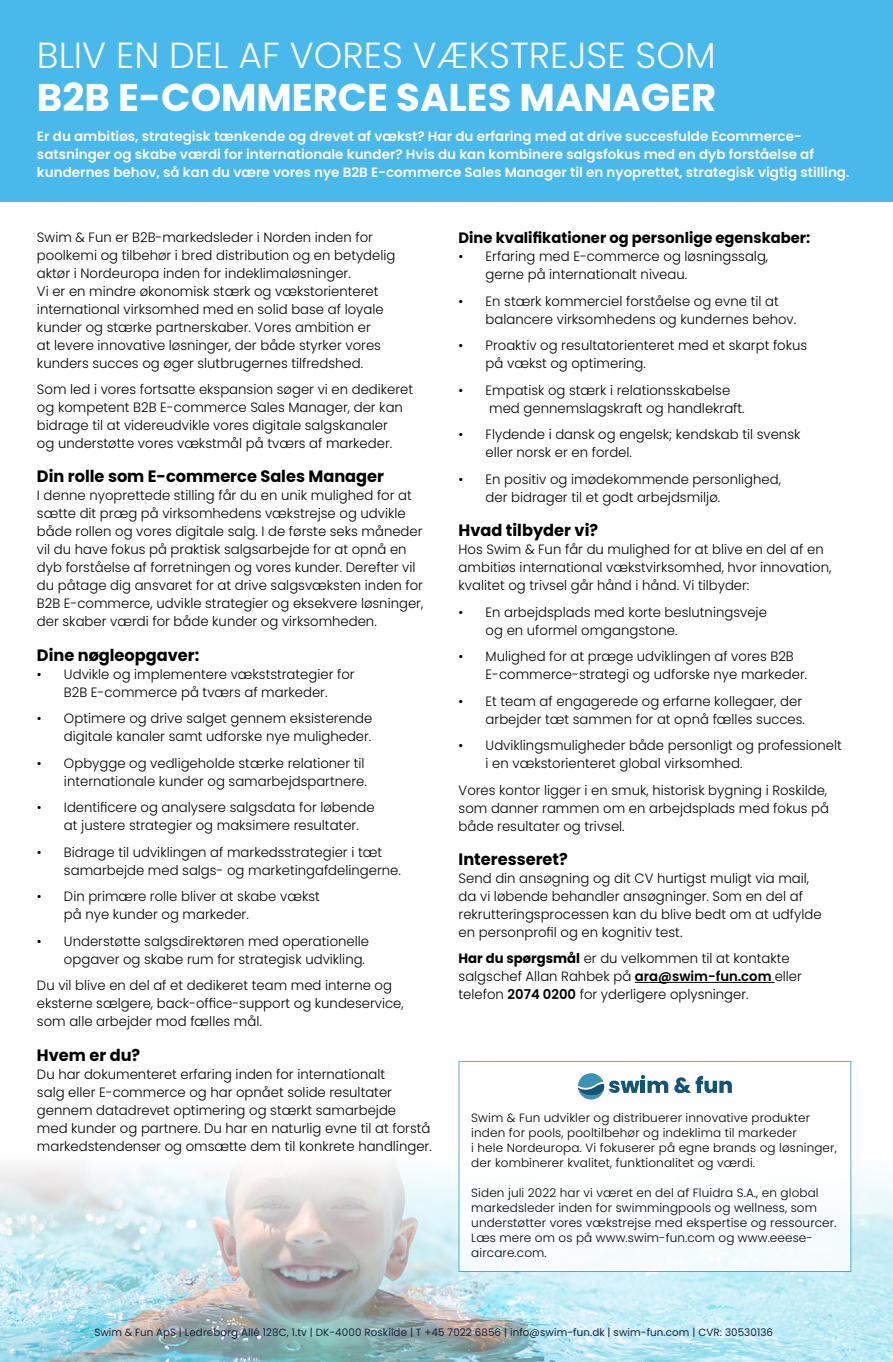
<style>
.page{position:relative;width:893px;height:1362px;background:#fff}
.page>*{position:absolute;margin:0;border:0;box-sizing:border-box;transform-origin:0 0}
.t1{font:700 38.55px "Poppins";color:#fff}
.t2{font:300 36.3px "Poppins";color:#fff}
.t3{font:700 16.5px "Poppins";color:#000}
.t4{font:700 15px "Poppins";color:#000}
.t5{font:300 13.5px/18px "Poppins";color:#000}
.t6{font:600 13.5px/18px "Poppins";color:#fff}
.t7{font:300 12px/15px "Poppins";letter-spacing:.01em;color:#000}
.t8{font:10.5px "Poppins";letter-spacing:.01em;color:#16253e}
.s1{font-weight:700}
.s2{font-weight:600}
</style>
<div class="page">
<img style="left:0;top:1081px;width:892px;height:281px">
<div style="left:0;top:0;width:893px;height:202px;background:#49b8ea"></div>
<hr style="left:635px;top:982px;width:140px;height:1px;background:#000">
<div style="left:459px;top:1061px;width:392px;height:211px;background:#fff;border:1px solid #3f93ba"></div>
<svg style="left:674px;top:1075px;width:58px;height:18px"></svg>
<svg style="left:578px;top:1073px;width:90px;height:26px"></svg>
<p class="t2" style="left:37px;top:34px;width:680px">BLIV EN DEL AF VORES VÆKSTREJSE SOM</p>
<p class="t1" style="left:37px;top:76px;width:681px">B2B E-COMMERCE SALES MANAGER</p>
<p class="t6" style="left:37px;top:127px;width:814px">Er du ambitiøs, strategisk tænkende og drevet af vækst? Har du erfaring med at drive succesfulde Ecommerce&shy;satsninger og skabe værdi for internationale kunder? Hvis du kan kombinere salgsfokus med en dyb forståelse af kundernes behov, så kan du være vores nye B2B E-commerce Sales Manager til en nyoprettet, strategisk vigtig stilling.</p>
<p class="t5" style="left:37px;top:228px;width:360px">Swim &amp; Fun er B2B-markedsleder i Norden inden for poolkemi og tilbehør i bred distribution og en betydelig aktør i Nordeuropa inden for indeklimaløsninger.<br>Vi er en mindre økonomisk stærk og vækstorienteret international virksomhed med en solid base af loyale kunder og stærke partnerskaber. Vores ambition er<br>at levere innovative løsninger, der både styrker vores kunders succes og øger slutbrugernes tilfredshed.</p>
<p class="t5" style="left:37px;top:381px;width:378px">Som led i vores fortsatte ekspansion søger vi en dedikeret og kompetent B2B E-commerce Sales Manager, der kan bidrage til at videreudvikle vores digitale salgskanaler<br>og understøtte vores vækstmål på tværs af markeder.</p>
<p class="t3" style="left:37px;top:467px;width:349px">Din rolle som E-commerce Sales Manager</p>
<p class="t5" style="left:37px;top:487px;width:388px">I denne nyoprettede stilling får du en unik mulighed for at sætte dit præg på virksomhedens vækstrejse og udvikle både rollen og vores digitale salg. I de første seks måneder vil du have fokus på praktisk salgsarbejde for at opnå en dyb forståelse af forretningen og vores kunder. Derefter vil du påtage dig ansvaret for at drive salgsvæksten inden for B2B E-commerce, udvikle strategier og eksekvere løsninger, der skaber værdi for både kunder og virksomheden.</p>
<p class="t3" style="left:37px;top:645px;width:164px">Dine nøgleopgaver:</p>
<p class="t5" style="left:37px;top:665px;width:319px;text-align:center">• Udvikle og implementere vækststrategier for<br>B2B E-commerce på tværs af markeder.</p>
<p class="t5" style="left:37px;top:710px;width:337px;text-align:right">• Optimere og drive salget gennem eksisterende digitale kanaler samt udforske nye muligheder.</p>
<p class="t5" style="left:37px;top:754px;width:331px;text-align:right">• Opbygge og vedligeholde stærke relationer til internationale kunder og samarbejdspartnere.</p>
<p class="t5" style="left:64px;top:799px;width:312px;text-indent:-27px">• Identificere og analysere salgsdata for løbende at justere strategier og maksimere resultater.</p>
<p class="t5" style="left:64px;top:843px;width:338px;text-indent:-27px">• Bidrage til udviklingen af markedsstrategier i tæt samarbejde med salgs- og marketingafdelingerne.</p>
<p class="t5" style="left:64px;top:888px;width:257px;text-indent:-27px">• Din primære rolle bliver at skabe vækst på nye kunder og markeder.</p>
<p class="t5" style="left:37px;top:932px;width:334px;text-align:right">• Understøtte salgsdirektøren med operationelle opgaver og skabe rum for strategisk udvikling.</p>
<p class="t5" style="left:37px;top:977px;width:368px">Du vil blive en del af et dedikeret team med interne og eksterne sælgere, back-office-support og kundeservice, som alle arbejder mod fælles mål.</p>
<p class="t3" style="left:37px;top:1045px;width:105px">Hvem er du?</p>
<p class="t5" style="left:37px;top:1065px;width:396px">Du har dokumenteret erfaring inden for internationalt<br>salg eller E-commerce og har opnået solide resultater gennem datadrevet optimering og stærkt samarbejde<br>med kunder og partnere. Du har en naturlig evne til at forstå markedstendenser og omsætte dem til konkrete handlinger.</p>
<p class="t4" style="left:459px;top:229px;width:353px">Dine kvalifikationer og personlige egenskaber:</p>
<p class="t5" style="left:486px;top:248px;width:284px;text-indent:-27px">• Erfaring med E-commerce og løsningssalg, gerne på internationalt niveau.</p>
<p class="t5" style="left:486px;top:292px;width:312px;text-indent:-27px">• En stærk kommerciel forståelse og evne til at balancere virksomhedens og kundernes behov.</p>
<p class="t5" style="left:486px;top:337px;width:323px;text-indent:-27px">• Proaktiv og resultatorienteret med et skarpt fokus på vækst og optimering.</p>
<p class="t5" style="left:489px;top:381px;width:257px;text-indent:-31px">• Empatisk og stærk i relationsskabelse med gennemslagskraft og handlekraft.</p>
<p class="t5" style="left:486px;top:426px;width:316px;text-indent:-27px">• Flydende i dansk og engelsk; kendskab til svensk eller norsk er en fordel.</p>
<p class="t5" style="left:486px;top:470px;width:297px;text-indent:-27px">• En positiv og imødekommende personlighed, der bidrager til et godt arbejdsmiljø.</p>
<p class="t3" style="left:459px;top:521px;width:141px">Hvad tilbyder vi?</p>
<p class="t5" style="left:459px;top:540px;width:374px">Hos Swim &amp; Fun får du mulighed for at blive en del af en ambitiøs international vækstvirksomhed, hvor innovation, kvalitet og trivsel går hånd i hånd. Vi tilbyder:</p>
<p class="t5" style="left:486px;top:603px;width:283px;text-indent:-27px">• En arbejdsplads med korte beslutningsveje og en uformel omgangstone.</p>
<p class="t5" style="left:486px;top:647px;width:323px;text-indent:-27px">• Mulighed for at præge udviklingen af vores B2B<br>E-commerce-strategi og udforske nye markeder.</p>
<p class="t5" style="left:459px;top:692px;width:348px;text-align:right">• Et team af engagerede og erfarne kollegaer, der arbejder tæt sammen for at opnå fælles succes.</p>
<p class="t5" style="left:486px;top:736px;width:358px;text-indent:-27px">• Udviklingsmuligheder både personligt og professionelt i en vækstorienteret global virksomhed.</p>
<p class="t5" style="left:459px;top:781px;width:372px">Vores kontor ligger i en smuk, historisk bygning i Roskilde, som danner rammen om en arbejdsplads med fokus på både resultater og trivsel.</p>
<p class="t3" style="left:459px;top:849px;width:111px">Interesseret?</p>
<p class="t5" style="left:459px;top:869px;width:364px">Send din ansøgning og dit CV hurtigst muligt via mail, da vi løbende behandler ansøgninger. Som en del af rekrutteringsprocessen kan du blive bedt om at udfylde en personprofil og en kognitiv test.</p>
<p class="t5" style="left:459px;top:950px;width:345px"><span class="s1">Har du spørgsmål</span> er du velkommen til at kontakte salgschef Allan Rahbek på <span class="s2">ara@swim-fun.com</span> eller telefon <span class="s2">2074 0200</span> for yderligere oplysninger.</p>
<p class="t7" style="left:471px;top:1110px;width:367px">Swim &amp; Fun udvikler og distribuerer innovative produkter inden for pools, pooltilbehør og indeklima til markeder<br>i hele Nordeuropa. Vi fokuserer på egne brands og løsninger, der kombinerer kvalitet, funktionalitet og værdi.</p>
<p class="t7" style="left:471px;top:1185px;width:367px">Siden juli 2022 har vi været en del af Fluidra S.A., en global markedsleder inden for swimmingpools og wellness, som understøtter vores vækstrejse med ekspertise og ressourcer.<br>Læs mere om os på www.swim-fun.com og www.eeese&shy;aircare.com.</p>
<p class="t8" style="left:94px;top:1326px;width:680px">Swim &amp; Fun ApS | Ledreborg Allé 128C, 1.tv | DK-4000 Roskilde | T +45 7022 6856 | info@swim-fun.dk | swim-fun.com | CVR: 30530136</p>
</div>
